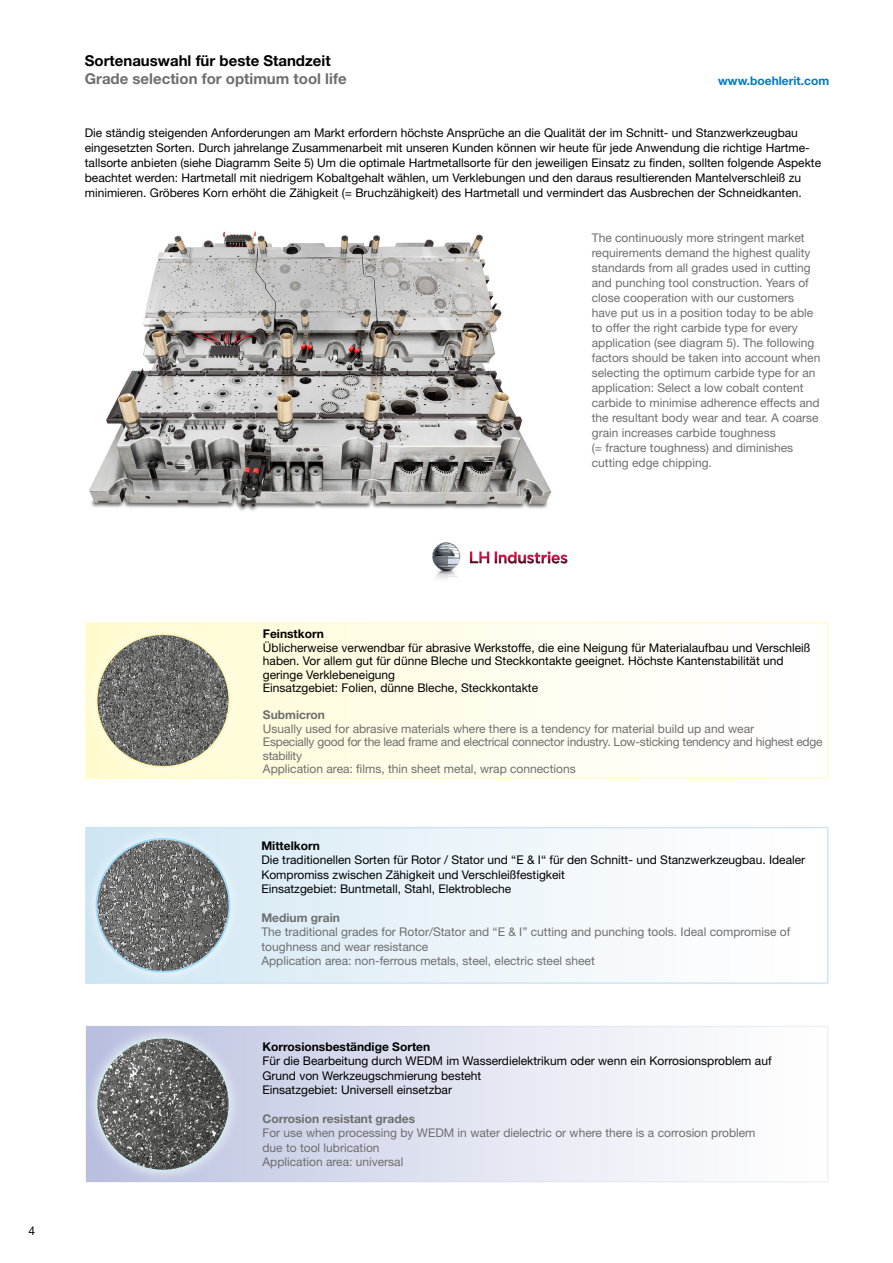
<style>
.page{position:relative;width:893px;height:1263px;background:#fff}
.page>*{position:absolute;margin:0;border:0;box-sizing:border-box;transform-origin:0 0}
.t1{font:700 15px "Helvetica Neue LT Std";color:#6e6e6e}
.t2{font:700 15px "Helvetica Neue LT Std";color:#000}
.t3{font:12px/15px "Helvetica Neue LT Std";color:#000}
.t4{font:12px/15px "Helvetica Neue LT Std";color:#6e6e6e}
.t5{font:700 12px "Helvetica Neue LT Std";color:#000}
.t6{font:700 12px "Helvetica Neue LT Std";color:#6e6e6e}
.t7{font:700 12px "Helvetica Neue LT Std";color:#007bc1}
</style>
<div class="page">
<img style="left:89px;top:231px;width:479px;height:348px">
<svg style="left:242px;top:625px;width:363px;height:151px;fill:#fffde8"></svg>
<div style="left:84px;top:621px;width:158px;height:159px;background:#fffbd7"></div>
<img style="left:97px;top:634px;width:132px;height:133px;border-radius:66px">
<svg style="left:242px;top:830px;width:363px;height:151px;fill:#e8f3f9"></svg>
<div style="left:84px;top:826px;width:158px;height:158px;background:#d7eaf5"></div>
<img style="left:97px;top:839px;width:132px;height:133px;border-radius:66px">
<svg style="left:242px;top:1029px;width:433px;height:151px"></svg>
<div style="left:85px;top:1026px;width:743px;height:157px;border:2px solid #b8bfdf"></div>
<div style="left:84px;top:1025px;width:158px;height:158px;background:#fff;opacity:.75"></div>
<img style="left:97px;top:1038px;width:132px;height:133px;border-radius:66px">
<p class="t2" style="left:85px;top:51px;width:247px">Sortenauswahl für beste Standzeit</p>
<p class="t1" style="left:85px;top:69px;width:263px">Grade selection for optimum tool life</p>
<p class="t7" style="left:718px;top:73px;width:113px">www.boehlerit.com</p>
<p class="t3" style="left:85px;top:125px;width:738px">Die ständig steigenden Anforderungen am Markt erfordern höchste Ansprüche an die Qualität der im Schnitt- und Stanzwerkzeugbau eingesetzten Sorten. Durch jahrelange Zusammenarbeit mit unseren Kunden können wir heute für jede Anwendung die richtige Hartme&shy;tallsorte anbieten (siehe Diagramm Seite 5) Um die optimale Hartmetallsorte für den jeweiligen Einsatz zu finden, sollten folgende Aspekte beachtet werden: Hartmetall mit niedrigem Kobaltgehalt wählen, um Verklebungen und den daraus resultierenden Mantelverschleiß zu minimieren. Gröberes Korn erhöht die Zähigkeit (= Bruchzähigkeit) des Hartmetall und vermindert das Ausbrechen der Schneidkanten.</p>
<p class="t4" style="left:592px;top:230px;width:230px">The continuously more stringent market requirements demand the highest quality standards from all grades used in cutting and punching tool construction. Years of close cooperation with our customers have put us in a position today to be able to offer the right carbide type for every application (see diagram 5). The following factors should be taken into account when selecting the optimum carbide type for an application: Select a low cobalt content carbide to minimise adherence effects and the resultant body wear and tear. A coarse grain increases carbide toughness<br>(= fracture toughness) and diminishes cutting edge chipping.</p>
<p class="t3" style="left:29px;top:1223px;width:8px">4</p>
<p class="t5" style="left:263px;top:626px;width:63px">Feinstkorn</p>
<p class="t3" style="left:263px;top:640px;width:549px;line-height:13.5px">Üblicherweise verwendbar für abrasive Werkstoffe, die eine Neigung für Materialaufbau und Verschleiß haben. Vor allem gut für dünne Bleche und Steckkontakte geeignet. Höchste Kantenstabilität und geringe Verklebeneigung<br>Einsatzgebiet: Folien, dünne Bleche, Steckkontakte</p>
<p class="t6" style="left:263px;top:707px;width:63px">Submicron</p>
<p class="t4" style="left:263px;top:721px;width:561px;line-height:13.5px">Usually used for abrasive materials where there is a tendency for material build up and wear<br>Especially good for the lead frame and electrical connector industry. Low-sticking tendency and highest edge stability<br>Application area: films, thin sheet metal, wrap connections</p>
<p class="t5" style="left:261px;top:838px;width:60px">Mittelkorn</p>
<p class="t3" style="left:261px;top:853px;width:545px;line-height:14.4px">Die traditionellen Sorten für Rotor / Stator und “E &amp; I“ für den Schnitt- und Stanzwerkzeugbau. Idealer<br>Kompromiss zwischen Zähigkeit und Verschleißfestigkeit<br>Einsatzgebiet: Buntmetall, Stahl, Elektrobleche</p>
<p class="t6" style="left:261px;top:910px;width:80px">Medium grain</p>
<p class="t4" style="left:261px;top:925px;width:530px;line-height:14.4px">The traditional grades for Rotor/Stator and “E &amp; I” cutting and punching tools. Ideal compromise of toughness and wear resistance<br>Application area: non-ferrous metals, steel, electric steel sheet</p>
<p class="t5" style="left:262px;top:1039px;width:169px">Korrosionsbeständige Sorten</p>
<p class="t3" style="left:262px;top:1054px;width:511px;line-height:14.4px">Für die Bearbeitung durch WEDM im Wasserdielektrikum oder wenn ein Korrosionsproblem auf<br>Grund von Werkzeugschmierung besteht<br>Einsatzgebiet: Universell einsetzbar</p>
<p class="t6" style="left:262px;top:1111px;width:154px">Corrosion resistant grades</p>
<p class="t4" style="left:262px;top:1126px;width:494px;line-height:14.4px">For use when processing by WEDM in water dielectric or where there is a corrosion problem due to tool lubrication<br>Application area: universal</p>
</div>
